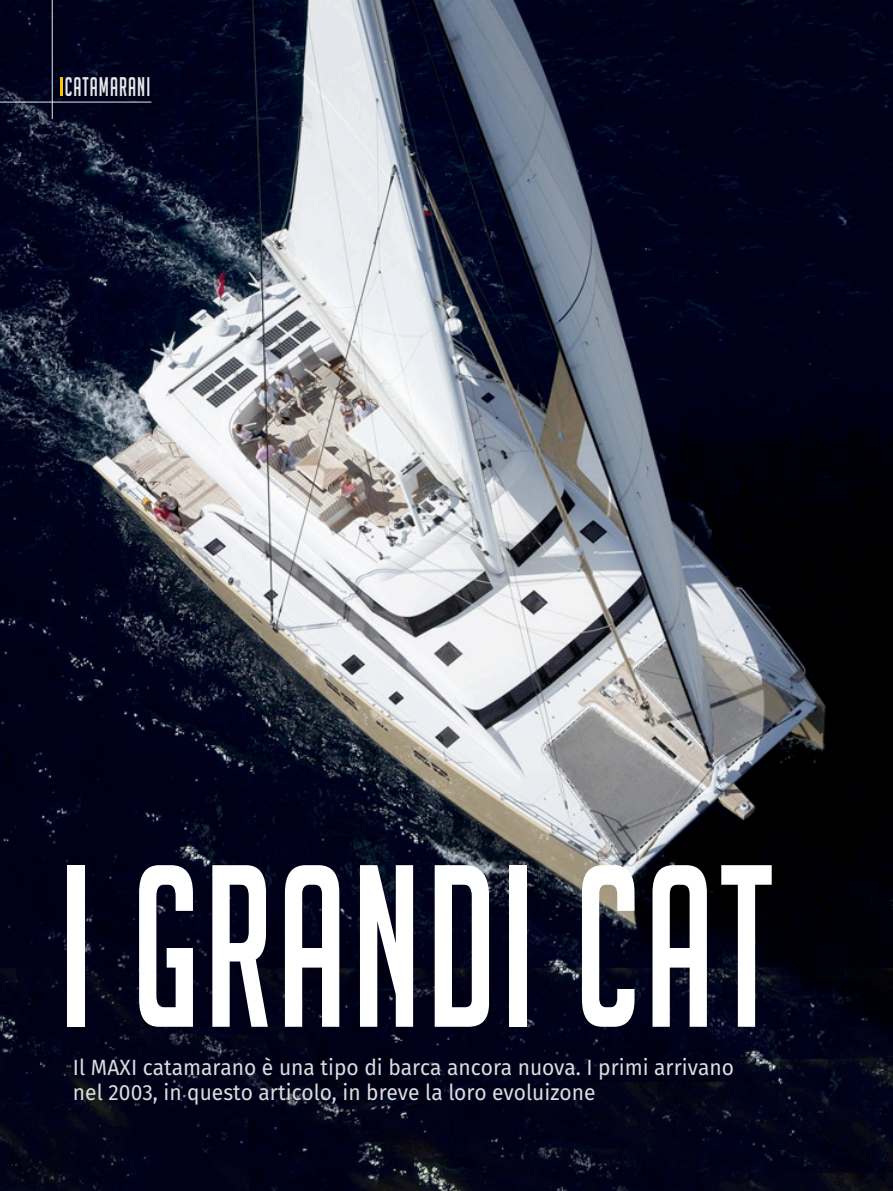
<style>
.page{position:relative;width:893px;height:1191px;background:#fff}
.page>*{position:absolute;margin:0;border:0;box-sizing:border-box;transform-origin:0 0}
.t1{font:225px "Big Noodle Titling";letter-spacing:.03em;color:#fff;scale:.8 1}
.t2{font:26.25px "Big Noodle Titling";letter-spacing:.05em;color:#e7e8e8;scale:.8 1}
.t3{font:22.05px/25.5px "Fira Sans";color:#dcddde;scale:.95 1}
</style>
<div class="page">
<img style="left:0;top:0;width:893px;height:1191px">
<hr style="left:0;top:102px;width:151px;height:1px;background:#e7e8e8">
<hr style="left:52px;top:0;width:1px;height:119px;background:#e7e8e8">
<hr style="left:60px;top:77px;width:3px;height:19px;background:#fac803">
<p class="t2" style="left:65px;top:72px;width:108px">CATAMARANI</p>
<p class="t1" style="left:59px;top:825px;width:895px">I GRANDI CAT</p>
<p class="t3" style="left:73px;top:1053px;width:697px">Il MAXI catamarano è una tipo di barca ancora nuova. I primi arrivano nel 2003, in questo articolo, in breve la loro evoluizone</p>
</div>
